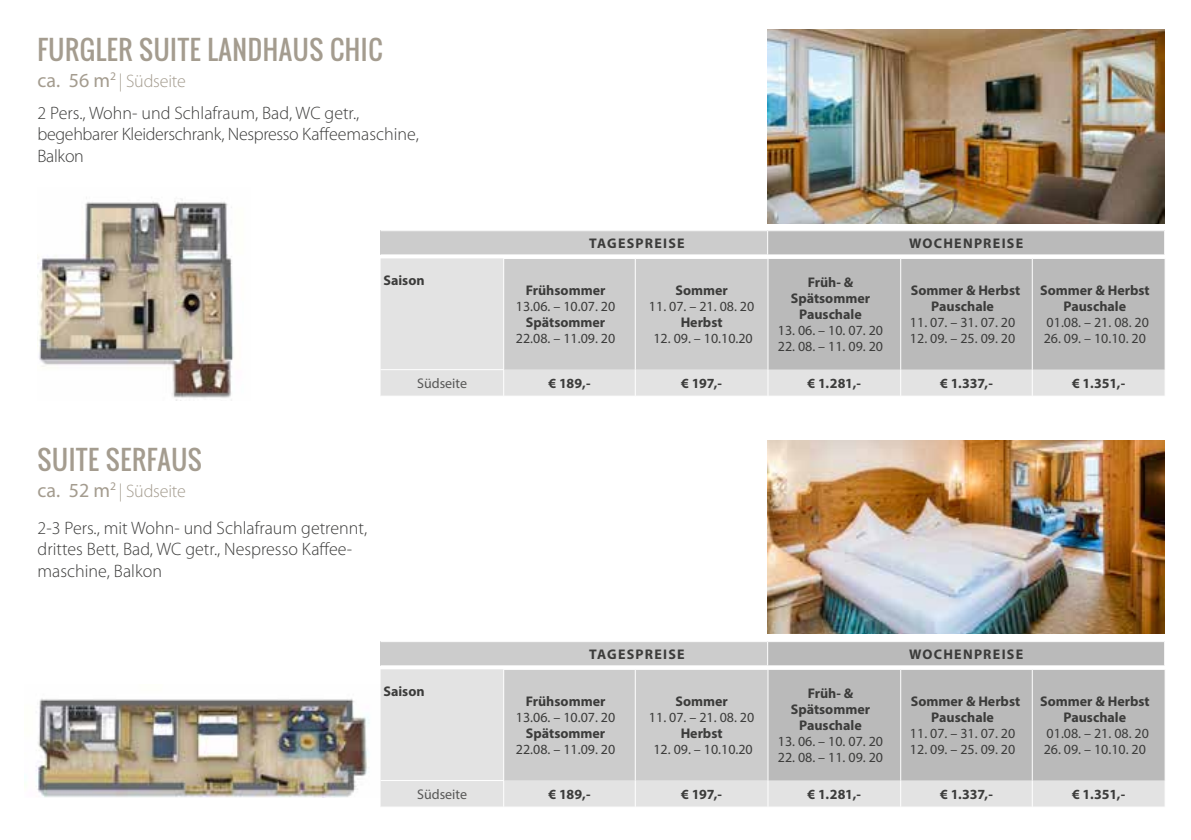
<style>
.page{position:relative;width:1191px;height:840px;background:#fff}
.page>*{position:absolute;margin:0;border:0;box-sizing:border-box;transform-origin:0 0}
.t1{font:26px "Oswald";letter-spacing:.025em;color:#a49c8f}
.t2{font:300 18px/21.6px "Myriad Pro";color:#3c3c3b}
.t3{font:300 18px/21.6px "Myriad Pro";letter-spacing:-.02em;color:#3c3c3b}
.t4{font:300 18px "Myriad Pro";letter-spacing:-.01em;color:#a49c8f}
.t5{font:14px "Myriad Pro";color:#3c3c3b}
.t6{font:700 14px/16px "Myriad Pro";color:#3c3c3b;text-align:center}
.t7{font:700 14px "Myriad Pro";letter-spacing:.09em;color:#3c3c3b}
.t8{font:700 14px "Myriad Pro";letter-spacing:.085em;color:#3c3c3b}
.t9{font:14px "Myriad Pro";color:#575756}
.s1{font-weight:400;font-size:20px}
</style>
<div class="page">
<img style="left:38px;top:197px;width:195px;height:203px">
<img style="left:767px;top:30px;width:397px;height:193px">
<img style="left:767px;top:440px;width:397px;height:193px">
<img style="left:24px;top:698px;width:346px;height:99px">
<div style="left:380px;top:258px;width:784px;height:137px;background:#e3e3e3"></div>
<div style="left:768px;top:259px;width:396px;height:110px;background:#bababa"></div>
<hr style="left:768px;top:258px;width:132px;height:1px;background:#fff">
<hr style="left:900px;top:258px;width:132px;height:1px;background:#fff">
<hr style="left:1032px;top:258px;width:133px;height:1px;background:#fff">
<hr style="left:900px;top:258px;width:1px;height:111px;background:#fff">
<hr style="left:1032px;top:258px;width:1px;height:111px;background:#fff">
<svg style="left:900px;top:369px;width:1px;height:26px"></svg>
<svg style="left:1032px;top:369px;width:1px;height:26px"></svg>
<svg style="left:1164px;top:369px;width:1px;height:26px"></svg>
<hr style="left:380px;top:369px;width:124px;height:1px;background:#fff">
<div style="left:380px;top:230px;width:387px;height:25px;background:#ccc"></div>
<div style="left:767px;top:230px;width:397px;height:25px;background:#bababa"></div>
<hr style="left:767px;top:230px;width:398px;height:1px;background:#fff">
<svg style="left:1164px;top:232px;width:1px;height:22px"></svg>
<hr style="left:767px;top:254px;width:398px;height:1px;background:#fff">
<hr style="left:380px;top:230px;width:387px;height:1px;background:#fff">
<svg style="left:503px;top:231px;width:265px;height:164px"></svg>
<hr style="left:380px;top:254px;width:387px;height:1px;background:#fff">
<div style="left:380px;top:669px;width:784px;height:137px;background:#e3e3e3"></div>
<div style="left:768px;top:669px;width:396px;height:111px;background:#bababa"></div>
<hr style="left:900px;top:669px;width:1px;height:111px;background:#fff">
<hr style="left:1032px;top:669px;width:1px;height:111px;background:#fff">
<svg style="left:900px;top:780px;width:1px;height:26px"></svg>
<svg style="left:1032px;top:780px;width:1px;height:26px"></svg>
<svg style="left:1164px;top:780px;width:1px;height:26px"></svg>
<hr style="left:380px;top:779px;width:124px;height:1px;background:#fff">
<div style="left:380px;top:641px;width:387px;height:24px;background:#ccc"></div>
<div style="left:767px;top:641px;width:397px;height:24px;background:#bababa"></div>
<hr style="left:767px;top:641px;width:398px;height:1px;background:#fff">
<svg style="left:1164px;top:641px;width:1px;height:24px"></svg>
<hr style="left:380px;top:641px;width:387px;height:1px;background:#fff">
<svg style="left:503px;top:641px;width:265px;height:165px"></svg>
<hr style="left:380px;top:665px;width:387px;height:1px;background:#fff">
<h1 class="t1" style="left:38px;top:30px;width:346px">FURGLER SUITE LANDHAUS CHIC</h1>
<p class="t4" style="left:38px;top:70px;width:150px"><span class="s1">ca. 56 m</span><sup>2</sup> | Südseite</p>
<p class="t3" style="left:38px;top:102px;width:383px">2 Pers., Wohn- und Schlafraum, Bad, WC getr., begehbarer Kleiderschrank, Nespresso Kaffeemaschine,<br>Balkon</p>
<p class="t6" style="left:383px;top:271px;width:43px">Saison</p>
<p class="t8" style="left:589px;top:234px;width:97px">TAGESPREISE</p>
<p class="t7" style="left:909px;top:234px;width:116px">WOCHENPREISE</p>
<p class="t6" style="left:526px;top:282px;width:81px">Frühsommer</p>
<p class="t5" style="left:516px;top:298px;width:101px">13.06. – 10.07. 20</p>
<p class="t6" style="left:526px;top:314px;width:81px">Spätsommer</p>
<p class="t5" style="left:516px;top:330px;width:101px">22.08. – 11.09. 20</p>
<p class="t6" style="left:675px;top:282px;width:54px">Sommer</p>
<p class="t5" style="left:649px;top:298px;width:107px">11. 07. – 21. 08. 20</p>
<p class="t6" style="left:680px;top:314px;width:43px">Herbst</p>
<p class="t5" style="left:653px;top:330px;width:101px">12. 09. – 10.10.20</p>
<p class="t6" style="left:791px;top:274px;width:81px">Früh- &amp;<br>Spätsommer<br>Pauschale</p>
<p class="t5" style="left:778px;top:322px;width:107px">13. 06. – 10. 07. 20</p>
<p class="t5" style="left:778px;top:338px;width:107px">22. 08. – 11. 09. 20</p>
<p class="t6" style="left:910px;top:282px;width:111px">Sommer &amp; Herbst<br>Pauschale</p>
<p class="t5" style="left:910px;top:314px;width:107px">11. 07. – 31. 07. 20</p>
<p class="t5" style="left:910px;top:330px;width:107px">12. 09. – 25. 09. 20</p>
<p class="t6" style="left:1040px;top:282px;width:111px">Sommer &amp; Herbst<br>Pauschale</p>
<p class="t5" style="left:1046px;top:314px;width:104px">01.08. – 21. 08. 20</p>
<p class="t5" style="left:1043px;top:330px;width:104px">26. 09. – 10.10. 20</p>
<h1 class="t1" style="left:38px;top:439px;width:166px">SUITE SERFAUS</h1>
<p class="t4" style="left:38px;top:479px;width:150px"><span class="s1">ca. 52 m</span><sup>2</sup> | Südseite</p>
<p class="t2" style="left:38px;top:516px;width:331px">2-3 Pers., mit Wohn- und Schlafraum getrennt, drittes Bett, Bad, WC getr., Nespresso Kaffee&shy;maschine, Balkon</p>
<p class="t9" style="left:417px;top:374px;width:51px">Südseite</p>
<p class="t6" style="left:548px;top:375px;width:44px">€ 189,-</p>
<p class="t6" style="left:681px;top:375px;width:43px">€ 197,-</p>
<p class="t6" style="left:807px;top:375px;width:55px">€ 1.281,-</p>
<p class="t6" style="left:940px;top:375px;width:54px">€ 1.337,-</p>
<p class="t6" style="left:1072px;top:375px;width:55px">€ 1.351,-</p>
<p class="t6" style="left:383px;top:682px;width:43px">Saison</p>
<p class="t8" style="left:589px;top:644px;width:97px">TAGESPREISE</p>
<p class="t7" style="left:909px;top:644px;width:116px">WOCHENPREISE</p>
<p class="t6" style="left:526px;top:692px;width:81px">Frühsommer</p>
<p class="t5" style="left:516px;top:708px;width:101px">13.06. – 10.07. 20</p>
<p class="t6" style="left:526px;top:724px;width:81px">Spätsommer</p>
<p class="t5" style="left:516px;top:740px;width:101px">22.08. – 11.09. 20</p>
<p class="t6" style="left:675px;top:692px;width:54px">Sommer</p>
<p class="t5" style="left:649px;top:708px;width:107px">11. 07. – 21. 08. 20</p>
<p class="t6" style="left:680px;top:724px;width:43px">Herbst</p>
<p class="t5" style="left:653px;top:740px;width:101px">12. 09. – 10.10.20</p>
<p class="t6" style="left:791px;top:684px;width:81px">Früh- &amp;<br>Spätsommer<br>Pauschale</p>
<p class="t5" style="left:778px;top:732px;width:107px">13. 06. – 10. 07. 20</p>
<p class="t5" style="left:778px;top:748px;width:107px">22. 08. – 11. 09. 20</p>
<p class="t6" style="left:910px;top:692px;width:111px">Sommer &amp; Herbst<br>Pauschale</p>
<p class="t5" style="left:910px;top:724px;width:107px">11. 07. – 31. 07. 20</p>
<p class="t5" style="left:910px;top:740px;width:107px">12. 09. – 25. 09. 20</p>
<p class="t6" style="left:1040px;top:692px;width:111px">Sommer &amp; Herbst<br>Pauschale</p>
<p class="t5" style="left:1046px;top:724px;width:104px">01.08. – 21. 08. 20</p>
<p class="t5" style="left:1043px;top:740px;width:104px">26. 09. – 10.10. 20</p>
<p class="t9" style="left:417px;top:785px;width:51px">Südseite</p>
<p class="t6" style="left:548px;top:785px;width:44px">€ 189,-</p>
<p class="t6" style="left:681px;top:785px;width:43px">€ 197,-</p>
<p class="t6" style="left:807px;top:785px;width:55px">€ 1.281,-</p>
<p class="t6" style="left:940px;top:785px;width:54px">€ 1.337,-</p>
<p class="t6" style="left:1072px;top:785px;width:55px">€ 1.351,-</p>
</div>
